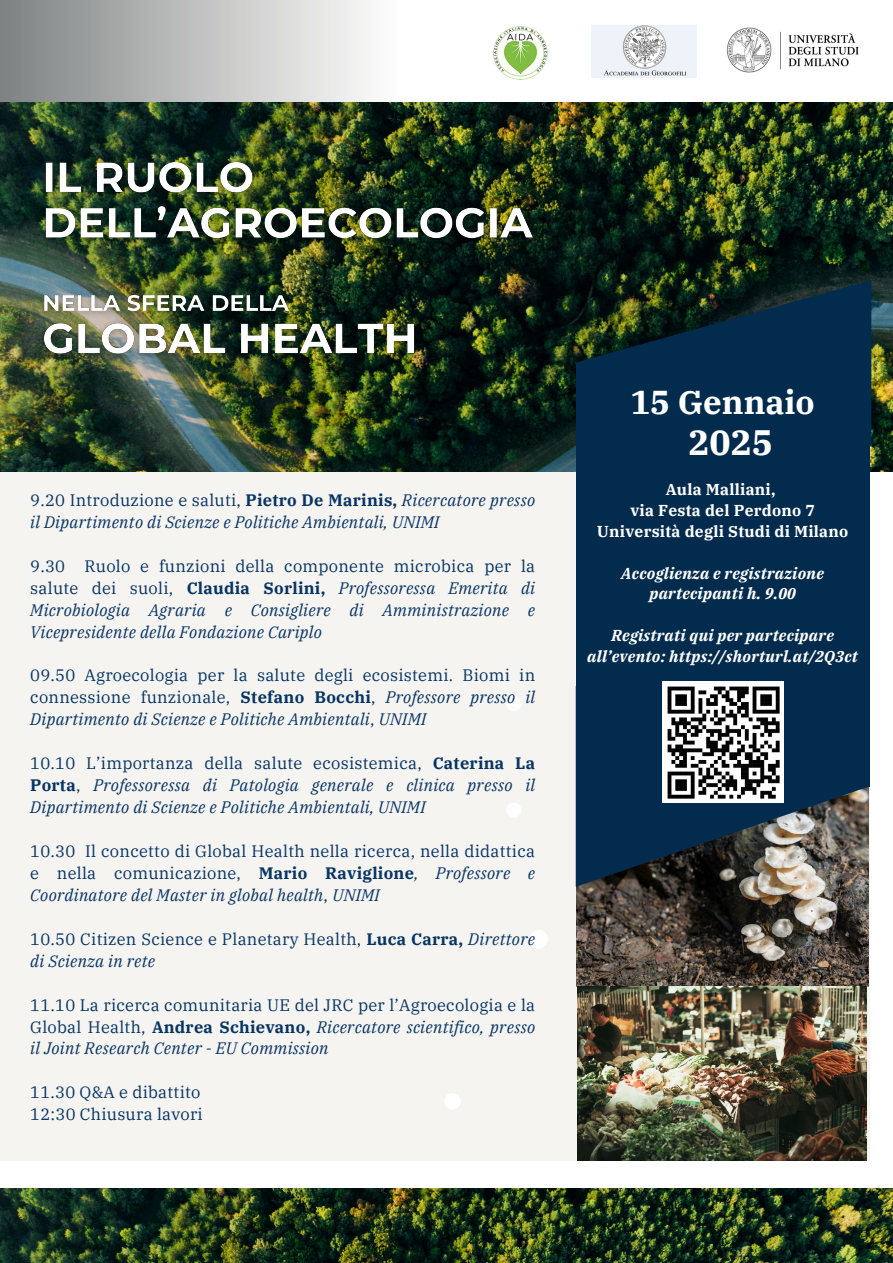
<style>
.page{position:relative;width:893px;height:1263px;background:#fff}
.page>*{position:absolute;margin:0;border:0;box-sizing:border-box;transform-origin:0 0}
.t1{font:700 35.25px "IBM Plex Serif";color:#fff}
.t2{font:700 33px "IBM Plex Serif";color:#fff}
.t3{font:16.5px/21.9px "IBM Plex Serif";letter-spacing:.015em;color:#063463;text-align:justify}
.t4{font:italic 16.5px/21.9px "IBM Plex Serif";letter-spacing:.015em;color:#063463;text-align:justify}
.t5{font:italic 700 15.75px/20.9px "IBM Plex Serif";letter-spacing:.015em;color:#fff;text-align:center}
.t6{font:700 15.75px/20.9px "IBM Plex Serif";letter-spacing:.015em;color:#fff;text-align:center}
.s1{font-style:normal}
.s2{font-weight:700;font-style:normal}
.s3{font-weight:700}
.s4{font-style:italic}
</style>
<div class="page">
<div style="left:0;top:383px;width:869px;height:778px;background:#f6f4f1"></div>
<img style="left:576px;top:887px;width:292px;height:273px">
<div style="left:0;top:0;width:396px;height:461px;background:linear-gradient(to right,#7f8283,#fffefe)"></div>
<img style="left:727px;top:28px;width:132px;height:45px">
<div style="left:506px;top:696px;width:15px;height:15px;background:#fff;border-radius:50%"></div>
<div style="left:506px;top:802px;width:15px;height:15px;background:#fff;border-radius:50%"></div>
<div style="left:444px;top:1093px;width:17px;height:16px;background:#fff;border-radius:50%"></div>
<svg style="left:688px;top:1093px;width:16px;height:16px"></svg>
<div style="left:529px;top:930px;width:19px;height:19px;background:#fff;border-radius:50%"></div>
<img style="left:0;top:102px;width:893px;height:369px">
<div style="left:576px;top:363px;width:293px;height:423px;background:#032b4d"></div>
<svg style="left:576px;top:686px;width:293px;height:201px;fill:#032b4d"></svg>
<img style="left:591px;top:25px;width:105px;height:53px">
<svg style="left:574px;top:280px;width:297px;height:166px;fill:#032b4d"></svg>
<img style="left:662px;top:681px;width:121px;height:121px">
<img style="left:493px;top:26px;width:55px;height:54px">
<img style="left:34px;top:151px;width:509px;height:215px">
<img style="left:0;top:1189px;width:893px;height:74px">
<p class="t4" style="left:30px;top:489px;width:506px"><span class="s1">9.20 Introduzione e saluti,</span> <span class="s2">Pietro De Marinis,</span> Ricercatore presso il Dipartimento di Scienze e Politiche Ambientali, UNIMI</p>
<p class="t4" style="left:30px;top:555px;width:506px"><span class="s1">9.30 Ruolo e funzioni della componente microbica per la salute dei suoli,</span> <span class="s2">Claudia Sorlini,</span> Professoressa Emerita di Microbiologia Agraria e Consigliere di Amministrazione e Vicepresidente della Fondazione Cariplo</p>
<p class="t3" style="left:30px;top:664px;width:506px">09.50 Agroecologia per la salute degli ecosistemi. Biomi in connessione funzionale, <span class="s3">Stefano Bocchi</span>, <span class="s4">Professore presso il Dipartimento di Scienze e Politiche Ambientali</span>, <span class="s4">UNIMI</span></p>
<p class="t4" style="left:30px;top:752px;width:506px"><span class="s1">10.10 L’importanza della salute ecosistemica,</span> <span class="s2">Caterina La Porta</span><span class="s1">,</span> Professoressa di Patologia generale e clinica presso il Dipartimento di Scienze e Politiche Ambientali, UNIMI</p>
<p class="t3" style="left:30px;top:840px;width:506px">10.30 Il concetto di Global Health nella ricerca, nella didattica e nella comunicazione, <span class="s3">Mario Raviglione</span><span class="s4">, Professore e Coordinatore del Master in global health</span>, <span class="s4">UNIMI</span></p>
<h2 class="t3" style="left:30px;top:927px;width:506px">10.50 Citizen Science e Planetary Health, <span class="s3">Luca Carra,</span> <span class="s4">Direttore di Scienza in rete</span></h2>
<h2 class="t3" style="left:30px;top:993px;width:506px">11.10 La ricerca comunitaria UE del JRC per l’Agroecologia e la Global Health, <span class="s3">Andrea Schievano,</span> <span class="s4">Ricercatore scientifico, presso il Joint Research Center - EU Commission</span></h2>
<h4 class="t3" style="left:30px;top:1081px;width:172px">11.30 Q&amp;A e dibattito</h4>
<h4 class="t3" style="left:30px;top:1103px;width:174px">12:30 Chiusura lavori</h4>
<p class="t2" style="left:630px;top:380px;width:186px">15 Gennaio</p>
<h4 class="t1" style="left:688px;top:419px;width:86px">2025</h4>
<p class="t6" style="left:597px;top:479px;width:253px">Aula Malliani,<br>via Festa del Perdono 7<br>Università degli Studi di Milano</p>
<p class="t5" style="left:621px;top:562px;width:204px">Accoglienza e registrazione partecipanti h. 9.00</p>
<p class="t5" style="left:587px;top:625px;width:272px">Registrati qui per partecipare all’evento: https://shorturl.at/2Q3ct</p>
</div>
